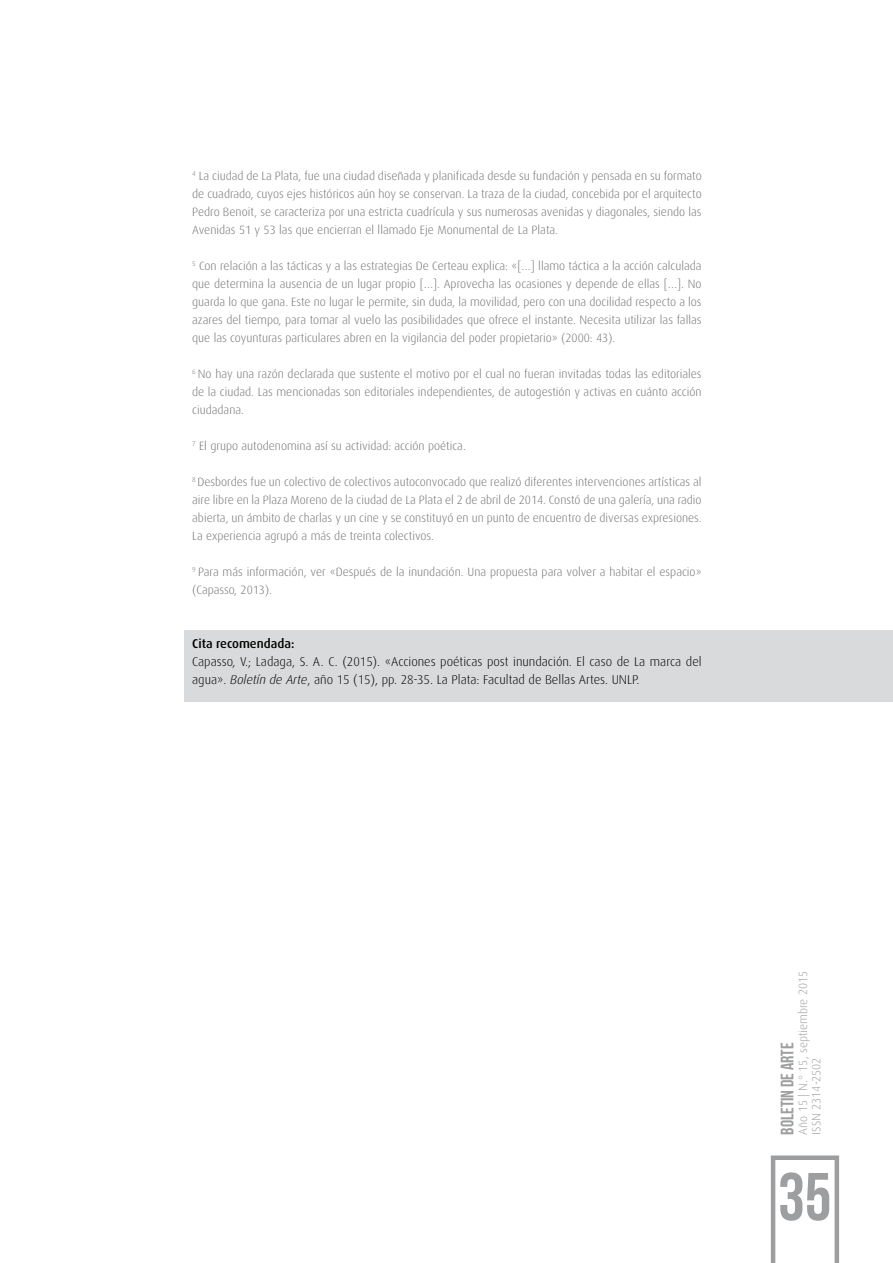
<style>
.page{position:relative;width:893px;height:1263px;background:#fff}
.page>*{position:absolute;margin:0;border:0;box-sizing:border-box;transform-origin:0 0}
.t1{font:67.5px "Bebas Neue";color:#9c9e9f}
.t2{font:18px "Bebas Neue";color:#9c9e9f}
.t3{font:300 12.75px/18px "Dax";color:#000}
.t4{font:500 12.75px "Dax";color:#000}
.t5{font:300 12px/18px "Dax";color:#707172;text-align:justify}
.t6{font:300 12px/13.5px "Dax";color:#9c9e9f}
.s1{font-style:italic}
</style>
<div class="page">
<svg style="left:771px;top:1155px;width:68px;height:108px"></svg>
<div style="left:184px;top:630px;width:709px;height:71px;background:#d9dadb"></div>
<p class="t5" style="left:192px;top:167px;width:511px"><sup>4</sup> La ciudad de La Plata, fue una ciudad diseñada y planificada desde su fundación y pensada en su formato de cuadrado, cuyos ejes históricos aún hoy se conservan. La traza de la ciudad, concebida por el arquitecto Pedro Benoit, se caracteriza por una estricta cuadrícula y sus numerosas avenidas y diagonales, siendo las Avenidas 51 y 53 las que encierran el llamado Eje Monumental de La Plata.</p>
<p class="t5" style="left:192px;top:257px;width:511px"><sup>5</sup> Con relación a las tácticas y a las estrategias De Certeau explica: «[…] llamo táctica a la acción calculada que determina la ausencia de un lugar propio […]. Aprovecha las ocasiones y depende de ellas […]. No guarda lo que gana. Este no lugar le permite, sin duda, la movilidad, pero con una docilidad respecto a los azares del tiempo, para tomar al vuelo las posibilidades que ofrece el instante. Necesita utilizar las fallas que las coyunturas particulares abren en la vigilancia del poder propietario» (2000: 43).</p>
<p class="t5" style="left:192px;top:365px;width:511px"><sup>6</sup> No hay una razón declarada que sustente el motivo por el cual no fueran invitadas todas las editoriales de la ciudad. Las mencionadas son editoriales independientes, de autogestión y activas en cuánto acción ciudadana.</p>
<p class="t5" style="left:192px;top:437px;width:275px"><sup>7</sup> El grupo autodenomina así su actividad: acción poética.</p>
<p class="t5" style="left:192px;top:473px;width:511px"><sup>8</sup> Desbordes fue un colectivo de colectivos autoconvocado que realizó diferentes intervenciones artísticas al aire libre en la Plaza Moreno de la ciudad de La Plata el 2 de abril de 2014. Constó de una galería, una radio abierta, un ámbito de charlas y un cine y se constituyó en un punto de encuentro de diversas expresiones.<br>La experiencia agrupó a más de treinta colectivos.</p>
<p class="t5" style="left:192px;top:563px;width:511px"><sup>9</sup> Para más información, ver «Después de la inundación. Una propuesta para volver a habitar el espacio» (Capasso, 2013).</p>
<p class="t4" style="left:192px;top:636px;width:104px">Cita recomendada:</p>
<p class="t3" style="left:192px;top:653px;width:511px">Capasso, V.; Ladaga, S. A. C. (2015). «Acciones poéticas post inundación. El caso de La marca del agua». <span class="s1">Boletín de Arte</span>, año 15 (15), pp. 28-35. La Plata: Facultad de Bellas Artes. UNLP.</p>
<p class="t6" style="left:796px;top:1134px;width:165px;rotate:-90deg">Año 15 | N.° 15, septiembre 2015<br>ISSN 2314-2502</p>
<h2 class="t2" style="left:777px;top:1134px;width:93px;rotate:-90deg">Boletin de Arte</h2>
<h1 class="t1" style="left:778px;top:1160px;width:55px">35</h1>
</div>
